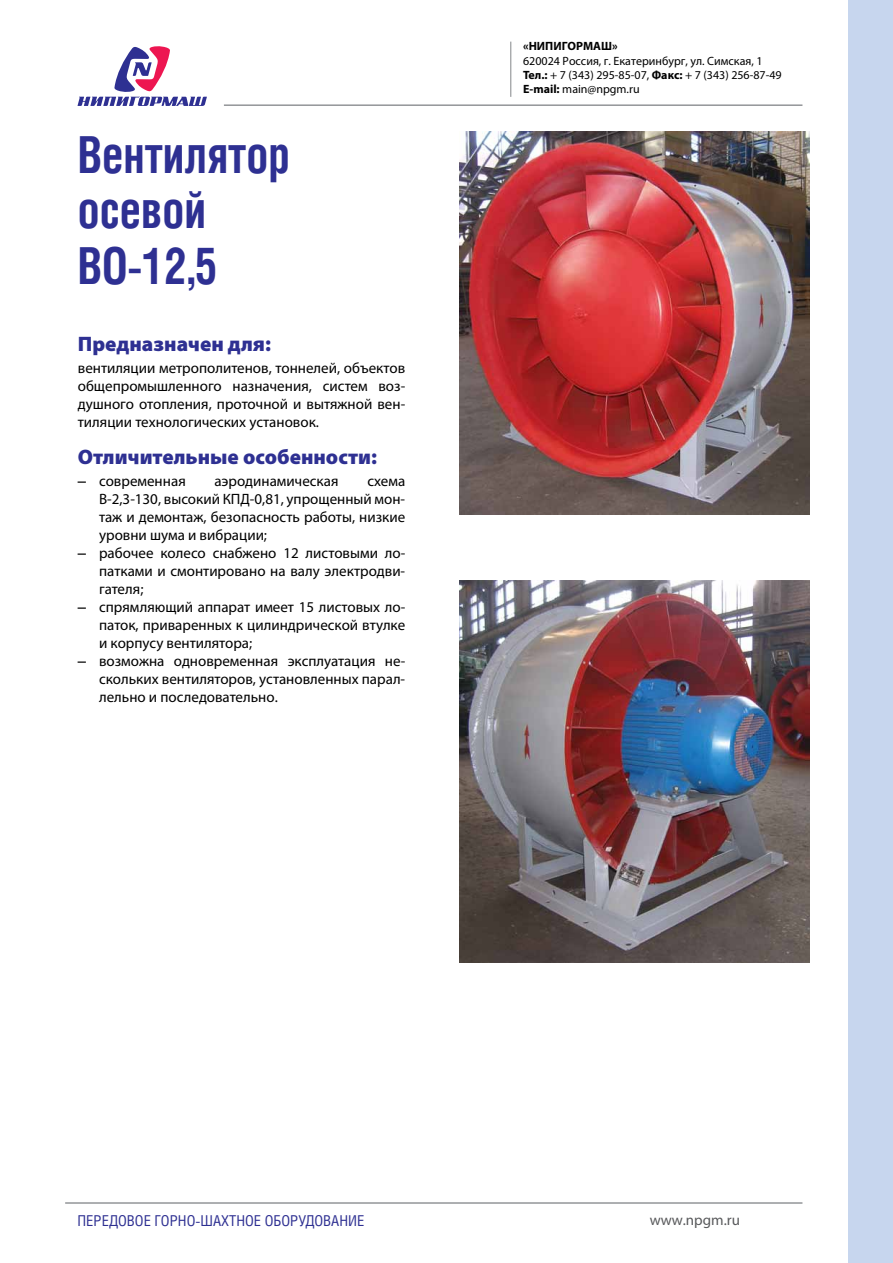
<style>
.page{position:relative;width:893px;height:1263px;background:#fff}
.page>*{position:absolute;margin:0;border:0;box-sizing:border-box;transform-origin:0 0}
.t1{font:700 51px/55.5px "Helios Cond";color:#2e3092;scale:.9 1}
.t2{font:900 21px "Myriad Pro";color:#2e3092}
.t3{font:15px/18px "Myriad Pro";color:#000;text-align:justify}
.t4{font:15px "Helios Cond";color:#2e3092}
.t5{font:15px "Myriad Pro";color:#58595b}
.t6{font:12px/14.5px "Myriad Pro";color:#000}
.t7{font:700 12px "Myriad Pro";color:#000}
.s1{font-family:"Arial"}
.s2{font-weight:700}
</style>
<div class="page">
<hr style="left:65px;top:1202px;width:737px;height:2px;background:#939598">
<svg style="left:78px;top:46px;width:129px;height:60px"></svg>
<hr style="left:224px;top:104px;width:578px;height:2px;background:#939598">
<hr style="left:510px;top:42px;width:1px;height:55px;background:#939598">
<div style="left:848px;top:0;width:45px;height:1263px;background:#c7d6ee"></div>
<img style="left:459px;top:581px;width:351px;height:381px">
<img style="left:459px;top:132px;width:351px;height:383px">
<h1 class="t1" style="left:78px;top:126px;width:237px">Вентилятор осевой<br>ВО-12,5</h1>
<h2 class="t2" style="left:78px;top:332px;width:195px">Предназначен для:</h2>
<p class="t3" style="left:78px;top:359px;width:329px">вентиляции метрополитенов, тоннелей, объектов общепромышленного назначения, систем воз&shy;душного отопления, проточной и вытяжной вен&shy;тиляции технологических установок.</p>
<h2 class="t2" style="left:78px;top:445px;width:301px">Отличительные особенности:</h2>
<p class="t3" style="left:78px;top:472px;width:109px"><span class="s1">–</span> современная</p>
<p class="t3" style="left:214px;top:472px;width:126px">аэродинамическая</p>
<p class="t3" style="left:99px;top:472px;width:308px;text-indent:268px">схема В-2,3-130, высокий КПД-0,81, упрощенный мон&shy;таж и демонтаж, безопасность работы, низкие уровни шума и вибрации;</p>
<p class="t3" style="left:99px;top:544px;width:308px;text-indent:-21px"><span class="s1">–</span> рабочее колесо снабжено 12 листовыми ло&shy;патками и смонтировано на валу электродви&shy;гателя;</p>
<p class="t3" style="left:99px;top:598px;width:308px;text-indent:-21px"><span class="s1">–</span> спрямляющий аппарат имеет 15 листовых ло&shy;паток, приваренных к цилиндрической втулке и корпусу вентилятора;</p>
<p class="t3" style="left:99px;top:652px;width:308px;text-indent:-21px"><span class="s1">–</span> возможна одновременная эксплуатация не&shy;скольких вентиляторов, установленных парал&shy;лельно и последовательно.</p>
<p class="t7" style="left:523px;top:38px;width:96px">«НИПИГОРМАШ»</p>
<p class="t6" style="left:523px;top:53px;width:260px">620024 Россия, г. Екатеринбург, ул. Симская, 1<br><span class="s2">Тел.:</span> + 7 (343) 295-85-07, <span class="s2">Факс:</span> + 7 (343) 256-87-49<br><span class="s2">E-mail:</span> main@npgm.ru</p>
<p class="t4" style="left:78px;top:1211px;width:288px">Передовое горно-шахтное оборудование</p>
<p class="t5" style="left:650px;top:1211px;width:92px">www.npgm.ru</p>
</div>
